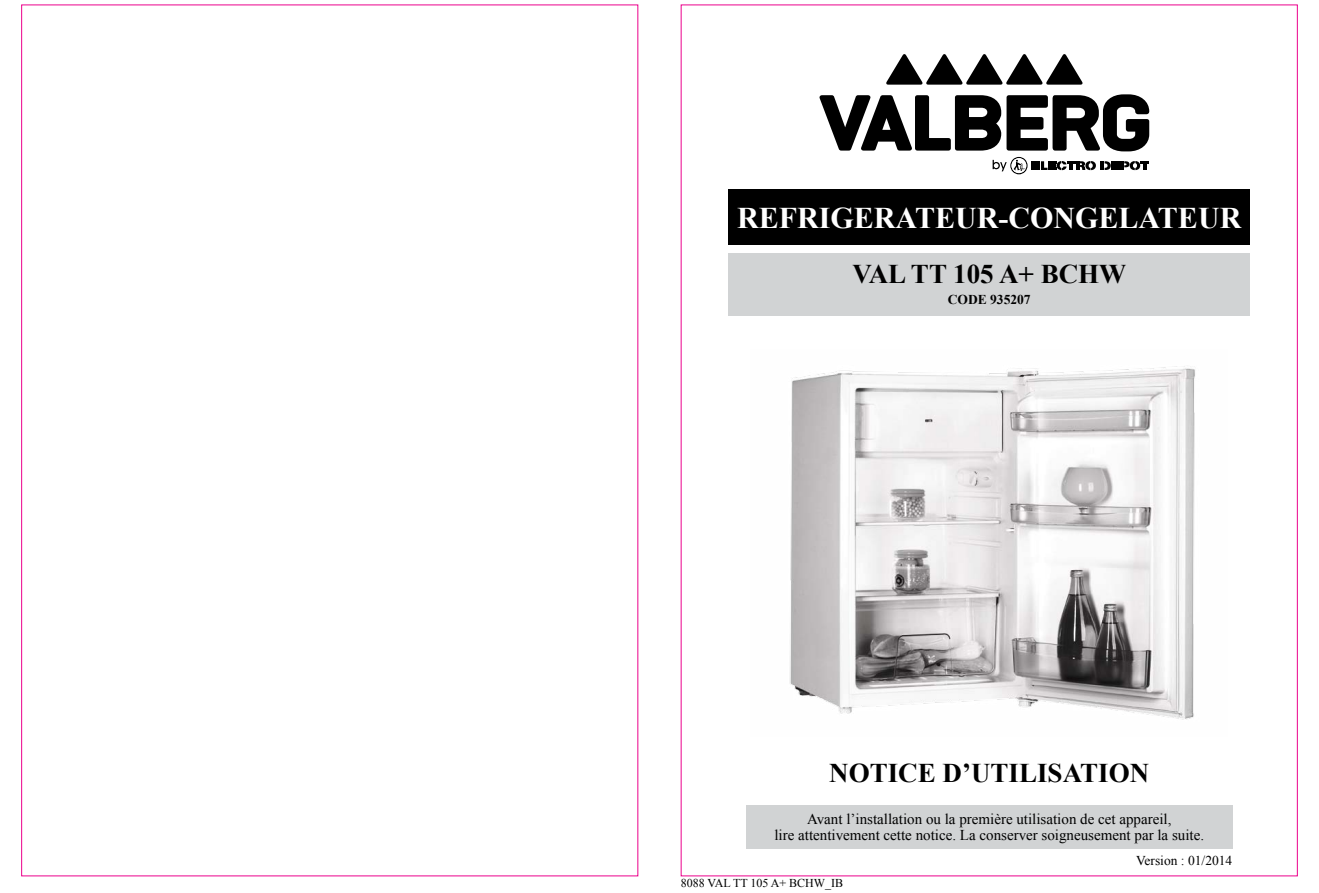
<style>
.page{position:relative;width:1319px;height:893px;background:#fff}
.page>*{position:absolute;margin:0;border:0;box-sizing:border-box;transform-origin:0 0}
.t1{font:700 30px "Times New Roman";color:#fff}
.t2{font:700 27px "Times New Roman";color:#000}
.t3{font:15px/16.5px "Times New Roman";color:#000;text-align:center}
.t4{font:13.5px "Times New Roman";color:#000}
.t5{font:700 13.5px "Times New Roman";color:#000}
.t6{font:12px "Times New Roman";color:#000}
</style>
<div class="page">
<div style="left:746px;top:805px;width:486px;height:44px;background:#d1d3d4"></div>
<div style="left:728px;top:253px;width:521px;height:63px;background:#d1d3d4"></div>
<div style="left:728px;top:190px;width:521px;height:55px;background:#000"></div>
<svg style="left:886px;top:54px;width:196px;height:31px"></svg>
<svg style="left:819px;top:94px;width:330px;height:57px"></svg>
<svg style="left:992px;top:157px;width:156px;height:17px"></svg>
<img style="left:789px;top:366px;width:406px;height:354px">
<h1 class="t1" style="left:737px;top:197px;width:505px">REFRIGERATEUR-CONGELATEUR</h1>
<h2 class="t2" style="left:852px;top:256px;width:275px">VAL TT 105 A+ BCHW</h2>
<p class="t5" style="left:947px;top:290px;width:84px">CODE 935207</p>
<h2 class="t2" style="left:829px;top:755px;width:321px">NOTICE D’UTILISATION</h2>
<p class="t3" style="left:774px;top:810px;width:431px">Avant l’installation ou la première utilisation de cet appareil,<br>lire attentivement cette notice. La conserver soigneusement par la suite.</p>
<p class="t6" style="left:680px;top:875px;width:164px">8088 VAL TT 105 A+ BCHW_IB</p>
<p class="t4" style="left:1136px;top:852px;width:97px">Version : 01/2014</p>
</div>
